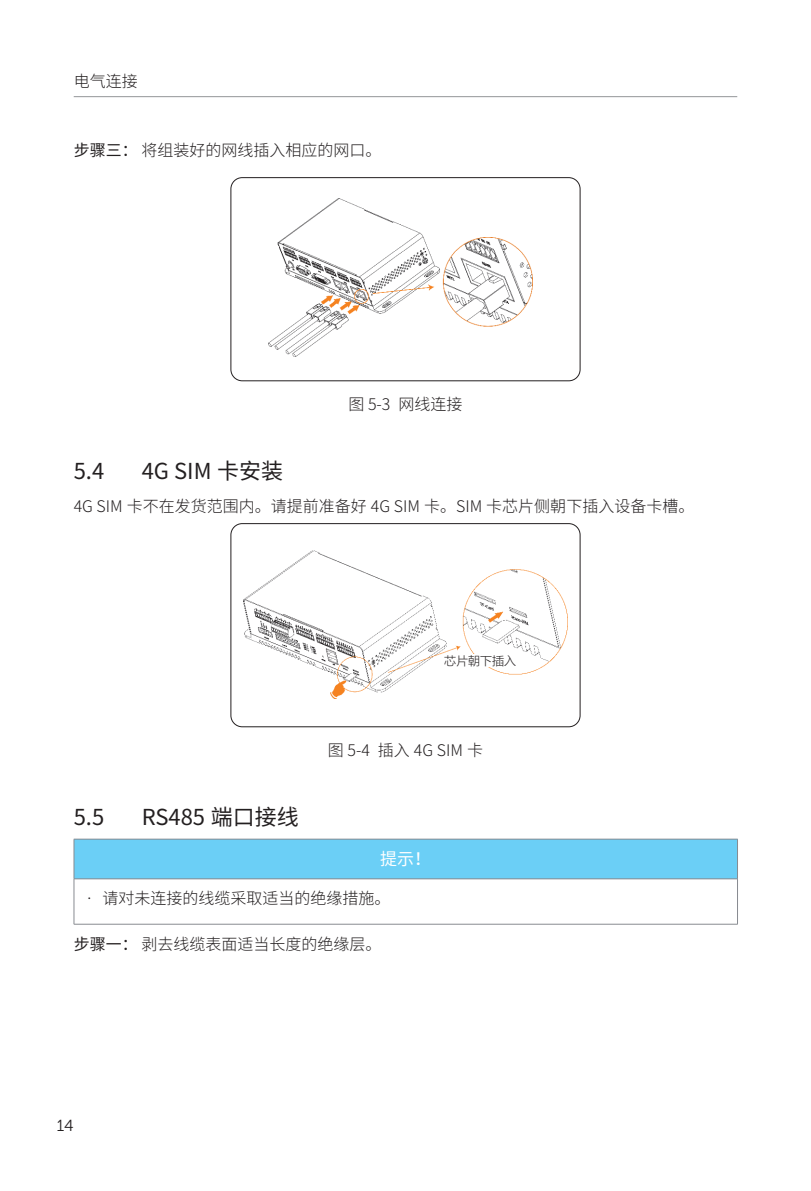
<style>
.page{position:relative;width:811px;height:1191px;background:#fff}
.page>*{position:absolute;margin:0;border:0;box-sizing:border-box;transform-origin:0 0}
.t1{font:22px "Source Han Sans CN";color:#231f20}
.Head_for_safety_ins{font:17px "Source Han Sans CN";color:#fff}
.Step_Start{font:300 16px "Source Han Sans CN";color:#231f20}
.t2{font:16px "Museo Sans 300";color:#231f20}
.t3{font:300 12px "Microsoft Ya Hei";color:#231f20}
.s1{font-weight:400}
</style>
<div class="page">
<hr style="left:74px;top:96px;width:663px;height:1px;background:#939598">
<div style="left:230px;top:177px;width:350px;height:204px;border:1px solid #231f20;border-radius:11px"></div>
<img style="left:269px;top:198px;width:263px;height:158px">
<img style="left:244px;top:550px;width:323px;height:148px">
<div style="left:230px;top:523px;width:350px;height:204px;border:1px solid #231f20;border-radius:11px"></div>
<div style="left:444px;top:654px;width:85px;height:12px;background:#fff"></div>
<div style="left:74px;top:839px;width:663px;height:40px;background:#6bcff6"></div>
<hr style="left:74px;top:838px;width:664px;height:1px;background:#888b91">
<hr style="left:74px;top:839px;width:1px;height:39px;background:#888b91">
<hr style="left:737px;top:839px;width:1px;height:39px;background:#888b91">
<hr style="left:74px;top:878px;width:664px;height:1px;background:#888b91">
<hr style="left:74px;top:879px;width:1px;height:45px;background:#888b91">
<hr style="left:737px;top:879px;width:1px;height:45px;background:#888b91">
<hr style="left:74px;top:924px;width:664px;height:1px;background:#888b91">
<p class="Step_Start" style="left:74px;top:72px;width:66px">电气连接</p>
<p class="Step_Start" style="left:74px;top:141px;width:309px"><span class="s1">步骤三：</span> 将组装好的网线插入相应的网口。</p>
<p class="Step_Start" style="left:348px;top:395px;width:115px">图 5-3 网线连接</p>
<p class="t1" style="left:74px;top:458px;width:32px">5.4</p>
<p class="t1" style="left:142px;top:458px;width:143px">4G SIM 卡安装</p>
<p class="Step_Start" style="left:74px;top:497px;width:622px">4G SIM 卡不在发货范围内。请提前准备好 4G SIM 卡。SIM 卡芯片侧朝下插入设备卡槽。</p>
<p class="t3" style="left:444px;top:652px;width:73px">芯片朝下插入</p>
<p class="t1" style="left:74px;top:804px;width:32px">5.5</p>
<p class="t1" style="left:142px;top:804px;width:158px">RS485 端口接线</p>
<p class="Step_Start" style="left:328px;top:741px;width:157px">图 5-4 插入 4G SIM 卡</p>
<p class="Head_for_safety_ins" style="left:380px;top:849px;width:52px">提示！</p>
<p class="Step_Start" style="left:85px;top:889px;width:307px">· 请对未连接的线缆采取适当的绝缘措施。</p>
<p class="Step_Start" style="left:74px;top:935px;width:309px"><span class="s1">步骤一：</span> 剥去线缆表面适当长度的绝缘层。</p>
<p class="t2" style="left:57px;top:1116px;width:18px">14</p>
</div>
